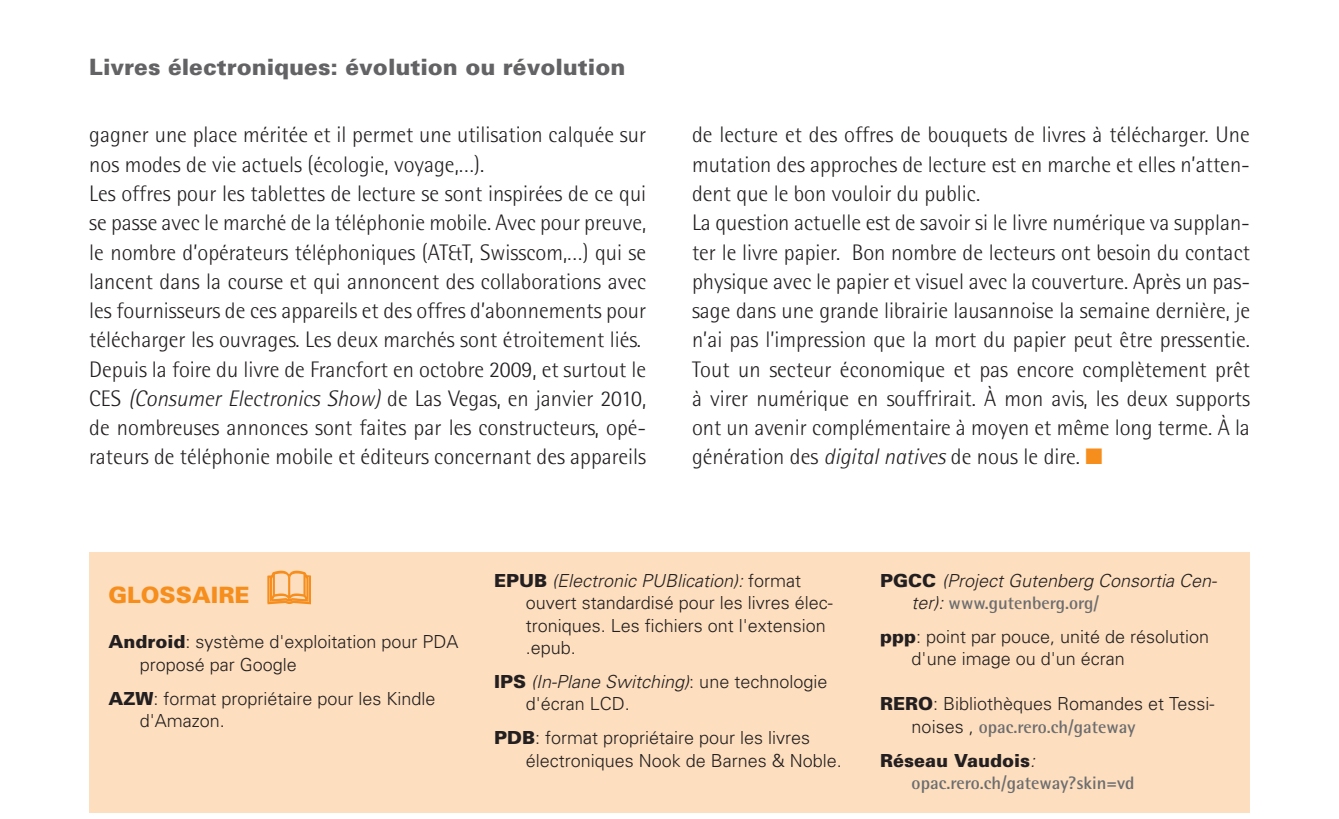
<style>
.page{position:relative;width:1339px;height:819px;background:#fff}
.page>*{position:absolute;margin:0;border:0;box-sizing:border-box;transform-origin:0 0}
.t1{font:300 22.5px/29.2px "Rotis Semi Sans";color:#231f20}
.t2{font:900 22.5px "Univers";color:#636366}
.t3{font:900 22.5px "Univers";color:#f68e1e}
.t4{font:300 18px/22.5px "Univers";color:#231f20}
.t5{font:700 18px "Rotis Semi Sans";color:#6c6d70}
.t6{font:italic 300 18px "Univers";color:#231f20}
.t7{font:900 18px "Univers";color:#231f20}
.s1{font-style:italic}
.s2{color:#f68e1e}
.s3{font-weight:900}
.s4{font-weight:900;font-style:normal}
.s5{font-family:"Univers";font-weight:300;font-style:italic;color:#231f20}
.s6{font-family:"Univers";font-weight:300;color:#231f20}
.s7{font-weight:300;font-style:italic}
</style>
<div class="page">
<div style="left:89px;top:552px;width:1161px;height:260px;background:#fddebe"></div>
<svg style="left:267px;top:571px;width:44px;height:33px"></svg>
<p class="t2" style="left:89px;top:53px;width:538px">Livres électroniques: évolution ou révolution</p>
<p class="t1" style="left:89px;top:120px;width:559px">gagner une place méritée et il permet une utilisation calquée sur nos modes de vie actuels (écologie, voyage,…).<br>Les offres pour les tablettes de lecture se sont inspirées de ce qui se passe avec le marché de la téléphonie mobile. Avec pour preuve, le nombre d’opérateurs téléphoniques (AT&amp;T, Swisscom,…) qui se lancent dans la course et qui annoncent des collaborations avec les fournisseurs de ces appareils et des offres d’abonnements pour télécharger les ouvrages. Les deux marchés sont étroitement liés.<br>Depuis la foire du livre de Francfort en octobre 2009, et surtout le CES <span class="s1">(Consumer Electronics Show)</span> de Las Vegas, en janvier 2010, de nombreuses annonces sont faites par les constructeurs, opé&shy;rateurs de téléphonie mobile et éditeurs concernant des appareils</p>
<p class="t1" style="left:692px;top:120px;width:560px">de lecture et des offres de bouquets de livres à télécharger. Une mutation des approches de lecture est en marche et elles n’atten&shy;dent que le bon vouloir du public.<br>La question actuelle est de savoir si le livre numérique va supplan&shy;ter le livre papier. Bon nombre de lecteurs ont besoin du contact physique avec le papier et visuel avec la couverture. Après un pas&shy;sage dans une grande librairie lausannoise la semaine dernière, je n’ai pas l’impression que la mort du papier peut être pressentie.<br>Tout un secteur économique et pas encore complètement prêt à virer numérique en souffrirait. À mon avis, les deux supports ont un avenir complémentaire à moyen et même long terme. À la génération des <span class="s1">digital natives</span> de nous le dire. <span class="s2">■</span></p>
<p class="t3" style="left:108px;top:581px;width:143px">GLOSSAIRE</p>
<p class="t4" style="left:140px;top:630px;width:320px;text-indent:-32px"><span class="s3">Android</span>: système d'exploitation pour PDA proposé par Google</p>
<p class="t4" style="left:140px;top:686px;width:297px;text-indent:-32px"><span class="s3">AZW</span>: format propriétaire pour les Kindle d'Amazon.</p>
<p class="t4" style="left:526px;top:568px;width:309px;text-indent:-32px"><span class="s3">EPUB</span> <span class="s1">(Electronic PUBlication):</span> format ouvert standardisé pour les livres élec&shy;troniques. Les fichiers ont l'extension .epub.</p>
<p class="t4" style="left:526px;top:669px;width:303px;text-indent:-32px"><span class="s3">IPS</span> <span class="s1">(In-Plane Switching)</span>: une technologie d'écran LCD.</p>
<p class="t4" style="left:526px;top:725px;width:318px;text-indent:-32px"><span class="s3">PDB</span>: format propriétaire pour les livres électroniques Nook de Barnes &amp; Noble.</p>
<p class="t6" style="left:880px;top:569px;width:338px"><span class="s4">PGCC</span> (Project Gutenberg Consortia Cen-</p>
<p class="t5" style="left:912px;top:591px;width:189px"><span class="s5">ter):</span> www.gutenberg.org/</p>
<p class="t4" style="left:912px;top:624px;width:299px;text-indent:-32px"><span class="s3">ppp</span>: point par pouce, unité de résolution d'une image ou d'un écran</p>
<p class="t4" style="left:880px;top:692px;width:336px"><span class="s3">RERO</span>: Bibliothèques Romandes et Tessi-</p>
<p class="t5" style="left:912px;top:715px;width:225px"><span class="s6">noises ,</span> opac.rero.ch/gateway</p>
<p class="t7" style="left:880px;top:748px;width:157px">Réseau Vaudois<span class="s7">:</span></p>
<p class="t5" style="left:912px;top:771px;width:224px">opac.rero.ch/gateway?skin=vd</p>
</div>
